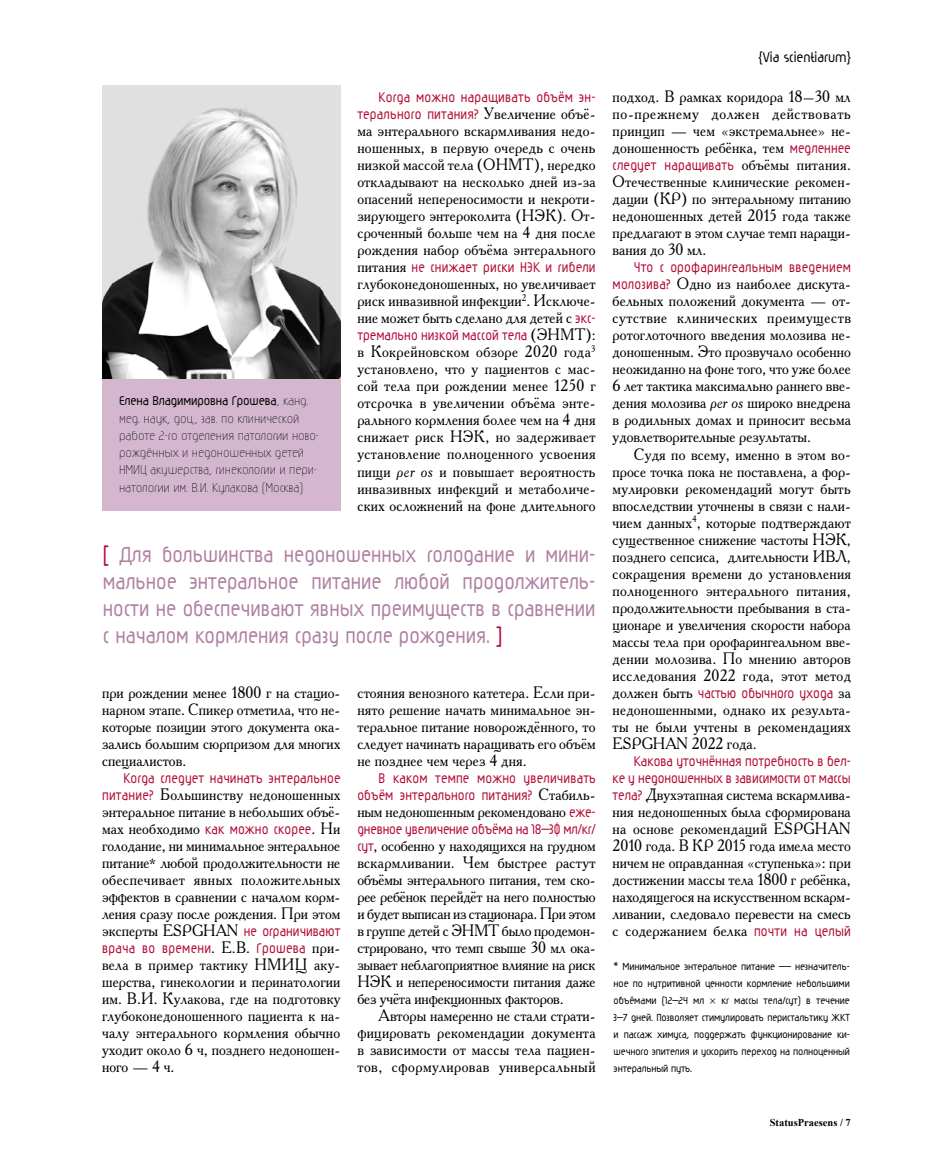
<style>
.page{position:relative;width:936px;height:1170px;background:#fff}
.page>*{position:absolute;margin:0;border:0;box-sizing:border-box;transform-origin:0 0}
.t1{font:700 25.5px/27px "Magic";color:#af80a2;text-align:justify;scale:.95 1}
.t2{font:16.5px/17px "Academy";letter-spacing:.005em;color:#000;text-align:justify;scale:.95 1}
.t3{font:700 16.5px/17px "Magic";letter-spacing:.01em;color:#b10933;text-align:right;scale:.95 1}
.t4{font:700 16.5px "Magic";letter-spacing:-.01em;color:#b10933;scale:.95 1}
.t5{font:700 16.5px "Magic";color:#000}
.t6{font:15px/17.2px "Magic";letter-spacing:-.01em;color:#000}
.t7{font:700 12px/17px "Magic";letter-spacing:-.01em;color:#000;text-align:justify}
.t8{font:700 10.5px "Times New Roman";color:#000}
.s1{font-weight:700}
.s2{font-family:"Academy";font-weight:400;color:#000}
.s3{font-family:"Magic";font-weight:700;color:#b10933}
.s4{font-style:italic}
.s5{color:#b10933}
.s6{font-size:13.5px}
</style>
<div class="page">
<div style="left:102px;top:374px;width:238px;height:136px;background:#d4b7cf"></div>
<img style="left:102px;top:85px;width:238px;height:294px">
<p class="t6" style="left:119px;top:393px;width:201px"><span class="s1">Елена Владимировна Грошева</span>, канд. мед. наук, доц., зав. по клинической работе 2-го отделения патологии ново&shy;рождённых и недоношенных детей НМИЦ акушерства, гинекологии и пери&shy;натологии им. В.И. Кулакова (Москва)</p>
<p class="t3" style="left:357px;top:90px;width:252px">Когда можно наращивать объём эн&shy;терального питания? <span class="s2">Увеличение объё-</span></p>
<p class="t2" style="left:357px;top:122px;width:252px">ма энтерального вскармливания недо&shy;ношенных, в первую очередь с очень низкой массой тела (ОНМТ), нередко откладывают на несколько дней из-за опасений непереносимости и некроти&shy;зирующего энтероколита (НЭК). От&shy;сроченный больше чем на 4 дня после рождения набор объёма энтерального</p>
<p class="t3" style="left:357px;top:260px;width:252px"><span class="s2">питания</span> не снижает риски НЭК и гибели</p>
<p class="t2" style="left:357px;top:275px;width:252px">глубоконедоношенных, но увеличивает риск инвазивной инфекции<sup>2</sup>. Исключе&shy;ние может быть сделано для детей с <span class="s3">экс-</span></p>
<p class="t3" style="left:357px;top:328px;width:252px">тремально низкой массой тела <span class="s2">(ЭНМТ):</span></p>
<p class="t2" style="left:357px;top:343px;width:252px">в Кокрейновском обзоре 2020 года<sup>3 </sup>установлено, что у пациентов с мас&shy;сой тела при рождении менее 1250 г отсрочка в увеличении объёма энте&shy;рального кормления более чем на 4 дня снижает риск НЭК, но задерживает установление полноценного усвоения пищи <span class="s4">per os</span> и повышает вероятность инвазивных инфекций и метаболиче&shy;ских осложнений на фоне длительного</p>
<h1 class="t1" style="left:103px;top:542px;width:520px"><span class="s5">[</span> Для большинства недоношенных голодание и мини&shy;мальное энтеральное питание любой продолжитель&shy;ности не обеспечивают явных преимуществ в сравнении с началом кормления сразу после рождения. <span class="s5">]</span></h1>
<p class="t2" style="left:102px;top:683px;width:252px">при рождении менее 1800 г на стацио&shy;нарном этапе. Спикер отметила, что не&shy;которые позиции этого документа ока&shy;зались большим сюрпризом для многих специалистов.</p>
<p class="t3" style="left:123px;top:770px;width:230px">Когда следует начинать энтеральное</p>
<p class="t2" style="left:102px;top:785px;width:252px"><span class="s3">питание?</span> Большинству недоношенных энтеральное питание в небольших объё&shy;мах необходимо <span class="s3">как можно скорее</span>. Ни голодание, ни минимальное энтеральное питание<span class="s6">*</span> любой продолжительности не обеспечивает явных положительных эффектов в сравнении с началом корм&shy;ления сразу после рождения. При этом эксперты ESPGHAN <span class="s3">не ограничивают</span></p>
<p class="t3" style="left:102px;top:940px;width:252px">врача во времени<span class="s2">. Е.В.</span> Грошева <span class="s2">при-</span></p>
<p class="t2" style="left:102px;top:955px;width:252px">вела в пример тактику НМИЦ аку&shy;шерства, гинекологии и перинатологии им. В.И. Кулакова, где на подготовку глубоконедоношенного пациента к на&shy;чалу энтерального кормления обычно уходит около 6 ч, позднего недоношен&shy;ного — 4 ч.</p>
<p class="t2" style="left:357px;top:683px;width:252px">стояния венозного катетера. Если при&shy;нято решение начать минимальное эн&shy;теральное питание новорождённого, то следует начинать наращивать его объём не позднее чем через 4 дня.</p>
<p class="t3" style="left:357px;top:770px;width:252px">В каком темпе можно увеличивать объём энтерального питания? <span class="s2">Стабиль-</span></p>
<p class="t2" style="left:357px;top:802px;width:252px">ным недоношенным рекомендовано <span class="s3">еже-</span></p>
<p class="t4" style="left:357px;top:821px;width:252px">дневное увеличение объёма на 18–30 -мл/кг/</p>
<p class="t2" style="left:357px;top:836px;width:252px"><span class="s3">сут</span>, особенно у находящихся на грудном вскармливании. Чем быстрее растут объёмы энтерального питания, тем ско&shy;рее ребёнок перейдёт на него полностью и будет выписан из стационара. При этом в группе детей с ЭНМТ было продемон&shy;стрировано, что темп свыше 30 мл ока&shy;зывает неблагоприятное влияние на риск НЭК и непереносимости питания даже без учёта инфекционных факторов.</p>
<p class="t2" style="left:357px;top:1006px;width:252px;text-indent:21px">Авторы намеренно не стали страти&shy;фицировать рекомендации документа в зависимости от массы тела пациен&shy;тов, сформулировав универсальный</p>
<p class="t5" style="left:758px;top:49px;width:94px">{Via scientiarum}</p>
<p class="t2" style="left:612px;top:88px;width:252px">подход. В рамках коридора 18–30 мл по-прежнему должен действовать принцип — чем «экстремальнее» не&shy;доношенность ребёнка, тем <span class="s3">медленнее</span></p>
<p class="t3" style="left:612px;top:158px;width:252px">следует наращивать <span class="s2">объёмы питания.</span></p>
<p class="t2" style="left:612px;top:173px;width:252px">Отечественные клинические рекомен&shy;дации (КР) по энтеральному питанию недоношенных детей 2015 года также предлагают в этом случае темп наращи&shy;вания до 30 мл.</p>
<p class="t3" style="left:634px;top:260px;width:230px">Что с орофарингеальным введением</p>
<p class="t2" style="left:612px;top:275px;width:252px"><span class="s3">молозива?</span> Одно из наиболее дискута&shy;бельных положений документа — от&shy;сутствие клинических преимуществ ротоглоточного введения молозива не&shy;доношенным. Это прозвучало особенно неожиданно на фоне того, что уже более 6 лет тактика максимально раннего вве&shy;дения молозива <span class="s4">per os</span> широко внедрена в родильных домах и приносит весьма удовлетворительные результаты.</p>
<p class="t2" style="left:612px;top:445px;width:252px;text-indent:21px">Судя по всему, именно в этом во&shy;просе точка пока не поставлена, а фор&shy;мулировки рекомендаций могут быть впоследствии уточнены в связи с нали&shy;чием данных<sup>4</sup>, которые подтверждают существенное снижение частоты НЭК, позднего сепсиса, длительности ИВЛ, сокращения времени до установления полноценного энтерального питания, продолжительности пребывания в ста&shy;ционаре и увеличения скорости набора массы тела при орофарингеальном вве&shy;дении молозива. По мнению авторов исследования 2022 года, этот метод</p>
<p class="t3" style="left:612px;top:685px;width:252px"><span class="s2">должен быть</span> частью обычного ухода <span class="s2">за</span></p>
<p class="t2" style="left:612px;top:700px;width:252px">недоношенными, однако их результа&shy;ты не были учтены в рекомендациях ESPGHAN 2022 года.</p>
<p class="t3" style="left:612px;top:753px;width:252px">Какова уточнённая потребность в бел-<br>ке у недоношенных в зависимости от массы</p>
<p class="t2" style="left:612px;top:785px;width:252px"><span class="s3">тела?</span> Двухэтапная система вскармлива&shy;ния недоношенных была сформирована на основе рекомендаций ESPGHAN 2010 года. В КР 2015 года имела место ничем не оправданная «ступенька»: при достижении массы тела 1800 г ребёнка, находящегося на искусственном вскарм&shy;ливании, следовало перевести на смесь с содержанием белка <span class="s3">почти на -целый</span></p>
<p class="t7" style="left:613px;top:958px;width:238px">* Минимальное энтеральное питание — незначитель&shy;ное по нутритивной ценности кормление небольшими объёмами (12–24 мл</p>
<p class="t7" style="left:613px;top:992px;width:238px;text-indent:108px">кг массы тела/сут) в течение 3–7 дней. Позволяет стимулировать перистальтику ЖКТ и пассаж химуса, поддержать функционирование ки&shy;шечного эпителия и ускорить переход на полноценный энтеральный путь.</p>
<p class="t8" style="left:769px;top:1114px;width:83px">StatusPraesens / 7</p>
</div>
